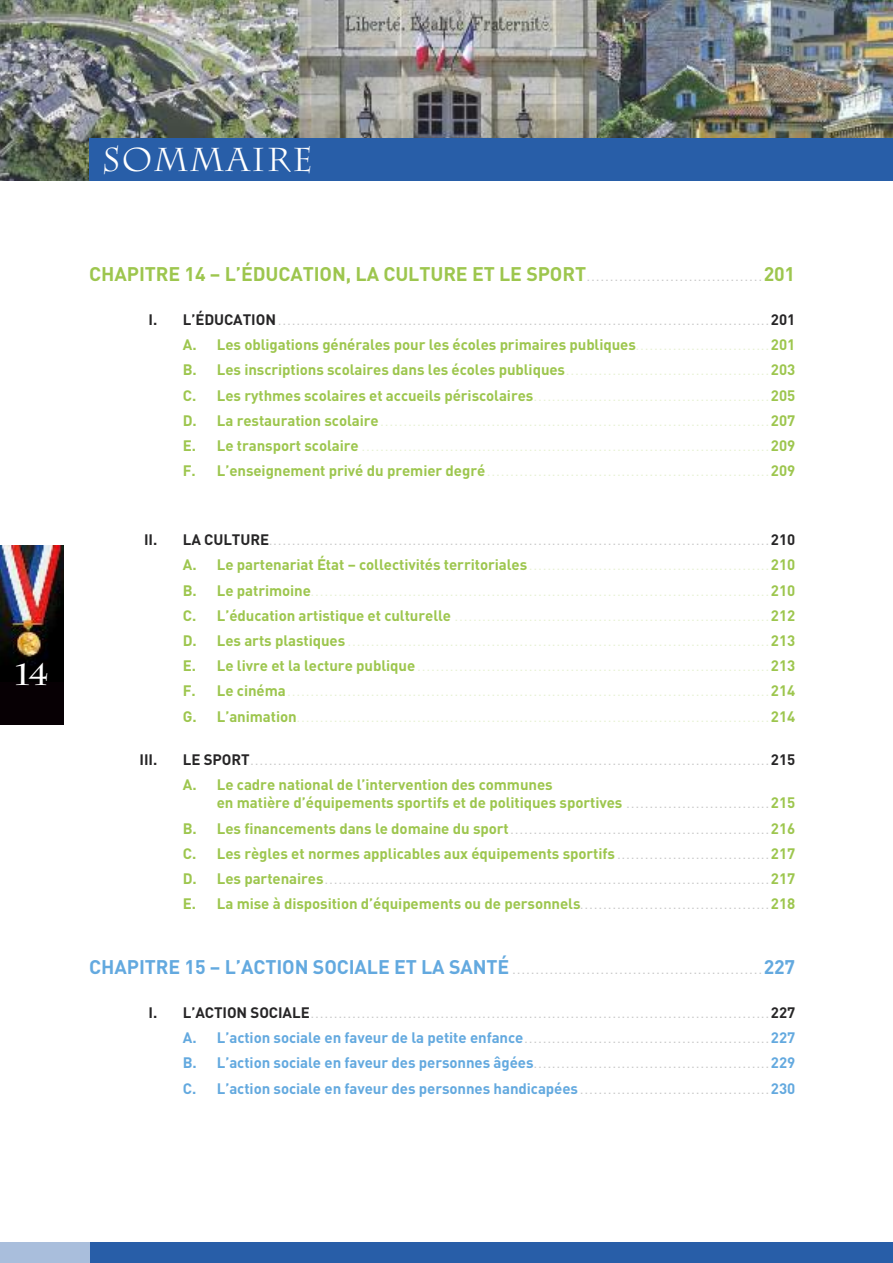
<style>
.page{position:relative;width:893px;height:1263px;background:#fff}
.page>*{position:absolute;margin:0;border:0;box-sizing:border-box;transform-origin:0 0}
.t1{font:33px "Charlemagne";letter-spacing:.05em;color:#fff}
.t2{font:700 30px "Charlemagne";color:#fff}
.t3{font:700 19.5px "DIN";letter-spacing:-.005em;color:#9dc64e}
.t4{font:700 15px/25.2px "DIN";letter-spacing:-.005em;color:#9dc64e}
.t5{font:700 15px "DIN";letter-spacing:-.005em;color:#63a9df}
.t6{font:700 15px "DIN";color:#272627}
.t7{font:700 9px "DIN";color:#e7f1d3}
.t8{font:700 9px "DIN";color:#c9c9c9}
.s1{font-size:9px;color:#c9c9c9}
.s2{font-size:15px;color:#272627}
.s3{font-size:9px;color:#e7f1d3}
.s4{font-size:15px;color:#9dc64e}
.s5{font-size:19.5px;color:#63a9df}
.s6{font-size:15px;color:#63a9df}
</style>
<div class="page">
<div style="left:0;top:546px;width:64px;height:178px;background:#070004"></div>
<img style="left:0;top:546px;width:64px;height:119px">
<img style="left:0;top:0;width:893px;height:181px">
<div style="left:89px;top:138px;width:804px;height:43px;background:#285ea8"></div>
<div style="left:0;top:1242px;width:893px;height:21px;background:#285ea8"></div>
<div style="left:0;top:1242px;width:89px;height:21px;background:#a9bedc"></div>
<h2 class="t2" style="left:15px;top:657px;width:34px">14</h2>
<h1 class="t1" style="left:102px;top:140px;width:213px">SOMMAIRE</h1>
<h3 class="t3" style="left:89px;top:263px;width:707px">CHAPITRE 14 – L’ÉDUCATION, LA CULTURE ET LE SPORT<span class="s1">. . . . . . . . . . . . . . . . . . . . . . . . . . . . . . . . . . . . . .</span> 201</h3>
<p class="t8" style="left:149px;top:317px;width:648px"><span class="s2">I. L’ÉDUCATION</span> . . . . . . . . . . . . . . . . . . . . . . . . . . . . . . . . . . . . . . . . . . . . . . . . . . . . . . . . . . . . . . . . . . . . . . . . . . . . . . . . . . . . . . . . . . . . . . . . . . . . . . . . . . <span class="s2">201</span></p>
<h3 class="t4" style="left:183px;top:332px;width:614px">A. Les obligations générales pour les écoles primaires publiques<span class="s3">. . . . . . . . . . . . . . . . . . . . . . . . . . . . .</span> 201<br>B. Les inscriptions scolaires dans les écoles publiques <span class="s3">. . . . . . . . . . . . . . . . . . . . . . . . . . . . . . . . . . . . . . . . . . . .</span> 203</h3>
<p class="t7" style="left:183px;top:392px;width:614px"><span class="s4">C. Les rythmes scolaires et accueils périscolaires</span>. . . . . . . . . . . . . . . . . . . . . . . . . . . . . . . . . . . . . . . . . . . . . . . . . . . <span class="s4">205</span></p>
<p class="t7" style="left:183px;top:417px;width:614px"><span class="s4">D. La restauration scolaire</span> . . . . . . . . . . . . . . . . . . . . . . . . . . . . . . . . . . . . . . . . . . . . . . . . . . . . . . . . . . . . . . . . . . . . . . . . . . . . . . . . . . . . <span class="s4">207</span></p>
<p class="t7" style="left:183px;top:443px;width:614px"><span class="s4">E. Le transport scolaire</span> . . . . . . . . . . . . . . . . . . . . . . . . . . . . . . . . . . . . . . . . . . . . . . . . . . . . . . . . . . . . . . . . . . . . . . . . . . . . . . . . . . . . . . . . <span class="s4">209</span></p>
<p class="t7" style="left:183px;top:468px;width:614px"><span class="s4">F. L’enseignement privé du premier degré</span> . . . . . . . . . . . . . . . . . . . . . . . . . . . . . . . . . . . . . . . . . . . . . . . . . . . . . . . . . . . . . <span class="s4">209</span></p>
<p class="t8" style="left:144px;top:537px;width:653px"><span class="s2">II. LA CULTURE</span>. . . . . . . . . . . . . . . . . . . . . . . . . . . . . . . . . . . . . . . . . . . . . . . . . . . . . . . . . . . . . . . . . . . . . . . . . . . . . . . . . . . . . . . . . . . . . . . . . . . . . . . . . . . . <span class="s2">210</span></p>
<p class="t7" style="left:183px;top:562px;width:614px"><span class="s4">A. Le partenariat État – collectivités territoriales</span> . . . . . . . . . . . . . . . . . . . . . . . . . . . . . . . . . . . . . . . . . . . . . . . . . . . . <span class="s4">210</span></p>
<p class="t7" style="left:183px;top:587px;width:614px"><span class="s4">B. Le patrimoine</span>. . . . . . . . . . . . . . . . . . . . . . . . . . . . . . . . . . . . . . . . . . . . . . . . . . . . . . . . . . . . . . . . . . . . . . . . . . . . . . . . . . . . . . . . . . . . . . . . . . . <span class="s4">210</span></p>
<p class="t7" style="left:183px;top:612px;width:614px"><span class="s4">C. L’éducation artistique et culturelle</span> . . . . . . . . . . . . . . . . . . . . . . . . . . . . . . . . . . . . . . . . . . . . . . . . . . . . . . . . . . . . . . . . . . . . <span class="s4">212</span></p>
<p class="t7" style="left:183px;top:638px;width:614px"><span class="s4">D. Les arts plastiques</span> . . . . . . . . . . . . . . . . . . . . . . . . . . . . . . . . . . . . . . . . . . . . . . . . . . . . . . . . . . . . . . . . . . . . . . . . . . . . . . . . . . . . . . . . . . . <span class="s4">213</span></p>
<p class="t7" style="left:183px;top:663px;width:614px"><span class="s4">E. Le livre et la lecture publique</span> . . . . . . . . . . . . . . . . . . . . . . . . . . . . . . . . . . . . . . . . . . . . . . . . . . . . . . . . . . . . . . . . . . . . . . . . . . . . <span class="s4">213</span></p>
<p class="t7" style="left:183px;top:688px;width:614px"><span class="s4">F. Le cinéma</span> . . . . . . . . . . . . . . . . . . . . . . . . . . . . . . . . . . . . . . . . . . . . . . . . . . . . . . . . . . . . . . . . . . . . . . . . . . . . . . . . . . . . . . . . . . . . . . . . . . . . . . . . <span class="s4">214</span></p>
<p class="t7" style="left:183px;top:713px;width:614px"><span class="s4">G. L’animation</span>. . . . . . . . . . . . . . . . . . . . . . . . . . . . . . . . . . . . . . . . . . . . . . . . . . . . . . . . . . . . . . . . . . . . . . . . . . . . . . . . . . . . . . . . . . . . . . . . . . . . . . <span class="s4">214</span></p>
<h3 class="t6" style="left:140px;top:751px;width:19px">III.</h3>
<p class="t8" style="left:183px;top:757px;width:614px"><span class="s2">LE SPORT</span>. . . . . . . . . . . . . . . . . . . . . . . . . . . . . . . . . . . . . . . . . . . . . . . . . . . . . . . . . . . . . . . . . . . . . . . . . . . . . . . . . . . . . . . . . . . . . . . . . . . . . . . . . . . . . . . . <span class="s2">215</span></p>
<h3 class="t4" style="left:217px;top:776px;width:580px;line-height:18px;text-indent:-34px">A. Le cadre national de l’intervention des communes<br>en matière d’équipements sportifs et de politiques sportives <span class="s1">. . . . . . . . . . . . . . . . . . . . . . . . . . . . . . .</span> 215</h3>
<p class="t8" style="left:183px;top:825px;width:614px"><span class="s4">B. Les financements dans le domaine du sport</span> . . . . . . . . . . . . . . . . . . . . . . . . . . . . . . . . . . . . . . . . . . . . . . . . . . . . . . . . <span class="s4">216</span></p>
<h3 class="t4" style="left:183px;top:841px;width:614px">C. Les règles et normes applicables aux équipements sportifs <span class="s1">. . . . . . . . . . . . . . . . . . . . . . . . . . . . . . . . .</span> 217</h3>
<p class="t8" style="left:183px;top:876px;width:614px"><span class="s4">D. Les partenaires</span> . . . . . . . . . . . . . . . . . . . . . . . . . . . . . . . . . . . . . . . . . . . . . . . . . . . . . . . . . . . . . . . . . . . . . . . . . . . . . . . . . . . . . . . . . . . . . . . . <span class="s4">217</span></p>
<h3 class="t4" style="left:183px;top:892px;width:614px">E. La mise à disposition d’équipements ou de personnels<span class="s1">. . . . . . . . . . . . . . . . . . . . . . . . . . . . . . . . . . . . . . . . .</span> 218</h3>
<p class="t8" style="left:89px;top:966px;width:707px"><span class="s5">CHAPITRE 15 – L’ACTION SOCIALE ET LA SANTÉ</span> . . . . . . . . . . . . . . . . . . . . . . . . . . . . . . . . . . . . . . . . . . . . . . . . . . . . . . <span class="s5">227</span></p>
<p class="t8" style="left:149px;top:1009px;width:648px"><span class="s2">I. L’ACTION SOCIALE</span> . . . . . . . . . . . . . . . . . . . . . . . . . . . . . . . . . . . . . . . . . . . . . . . . . . . . . . . . . . . . . . . . . . . . . . . . . . . . . . . . . . . . . . . . . . . . . . . . . . . <span class="s2">227</span></p>
<p class="t8" style="left:183px;top:1035px;width:614px"><span class="s6">A. L’action sociale en faveur de la petite enfance</span>. . . . . . . . . . . . . . . . . . . . . . . . . . . . . . . . . . . . . . . . . . . . . . . . . . . . . <span class="s6">227</span></p>
<p class="t8" style="left:183px;top:1060px;width:614px"><span class="s6">B. L’action sociale en faveur des personnes âgées</span>. . . . . . . . . . . . . . . . . . . . . . . . . . . . . . . . . . . . . . . . . . . . . . . . . . . <span class="s6">229</span></p>
<h3 class="t5" style="left:183px;top:1080px;width:614px">C. L’action sociale en faveur des personnes handicapées <span class="s1">. . . . . . . . . . . . . . . . . . . . . . . . . . . . . . . . . . . . . . . . .</span> 230</h3>
</div>
